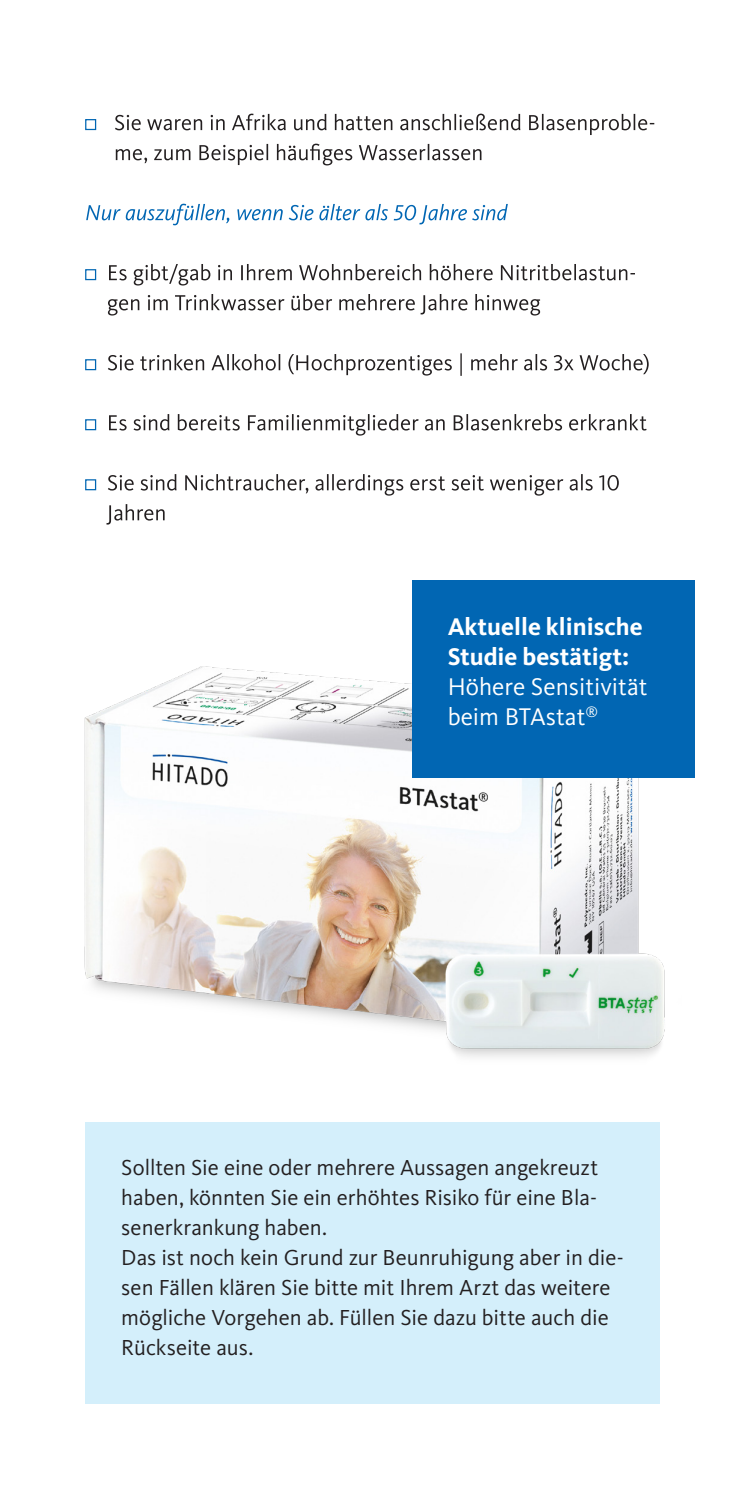
<style>
.page{position:relative;width:745px;height:1489px;background:#fff}
.page>*{position:absolute;margin:0;border:0;box-sizing:border-box;transform-origin:0 0}
.t1{font:700 25px/30px "Kievit Pro";color:#fff}
.t2{font:25px/30px "Kievit Pro";color:#fff}
.Copy_Highlight_Itali{font:22.5px/30px "Kievit Pro";color:#231f20;text-align:justify}
</style>
<div class="page">
<svg style="left:86px;top:204px;width:421px;height:21px"></svg>
<svg style="left:106px;top:504px;width:58px;height:20px"></svg>
<svg style="left:108px;top:474px;width:510px;height:21px"></svg>
<svg style="left:109px;top:414px;width:537px;height:21px"></svg>
<svg style="left:108px;top:353px;width:540px;height:23px"></svg>
<svg style="left:108px;top:294px;width:431px;height:21px"></svg>
<svg style="left:109px;top:264px;width:525px;height:21px"></svg>
<div style="left:85px;top:1122px;width:574px;height:281px;background:#d4effb"></div>
<img style="left:84px;top:666px;width:581px;height:391px">
<svg style="left:116px;top:144px;width:365px;height:21px"></svg>
<svg style="left:115px;top:114px;width:539px;height:21px"></svg>
<div style="left:85px;top:119px;width:11px;height:11px;background:#fff;border:1px solid #0166b3"></div>
<div style="left:85px;top:269px;width:11px;height:11px;background:#fff;border:1px solid #0166b3"></div>
<div style="left:85px;top:359px;width:11px;height:11px;background:#fff;border:1px solid #0166b3"></div>
<div style="left:85px;top:419px;width:11px;height:11px;background:#fff;border:1px solid #0166b3"></div>
<div style="left:85px;top:479px;width:11px;height:11px;background:#fff;border:1px solid #0166b3"></div>
<div style="left:412px;top:580px;width:282px;height:198px;background:#0166b3"></div>
<p class="t1" style="left:447px;top:611px;width:196px">Aktuelle klinische<br>Studie bestätigt:</p>
<p class="t2" style="left:447px;top:671px;width:201px">Höhere Sensitivität beim BTAstat<sup>®</sup></p>
<p class="Copy_Highlight_Itali" style="left:121px;top:1152px;width:478px">Sollten Sie eine oder mehrere Aussagen angekreuzt haben, könnten Sie ein erhöhtes Risiko für eine Bla&shy;senerkrankung haben.</p>
<p class="Copy_Highlight_Itali" style="left:121px;top:1242px;width:503px;text-align:left">Das ist noch kein Grund zur Beunruhigung aber in die&shy;sen Fällen klären Sie bitte mit Ihrem Arzt das weitere mögliche Vorgehen ab. Füllen Sie dazu bitte auch die Rückseite aus.</p>
</div>
